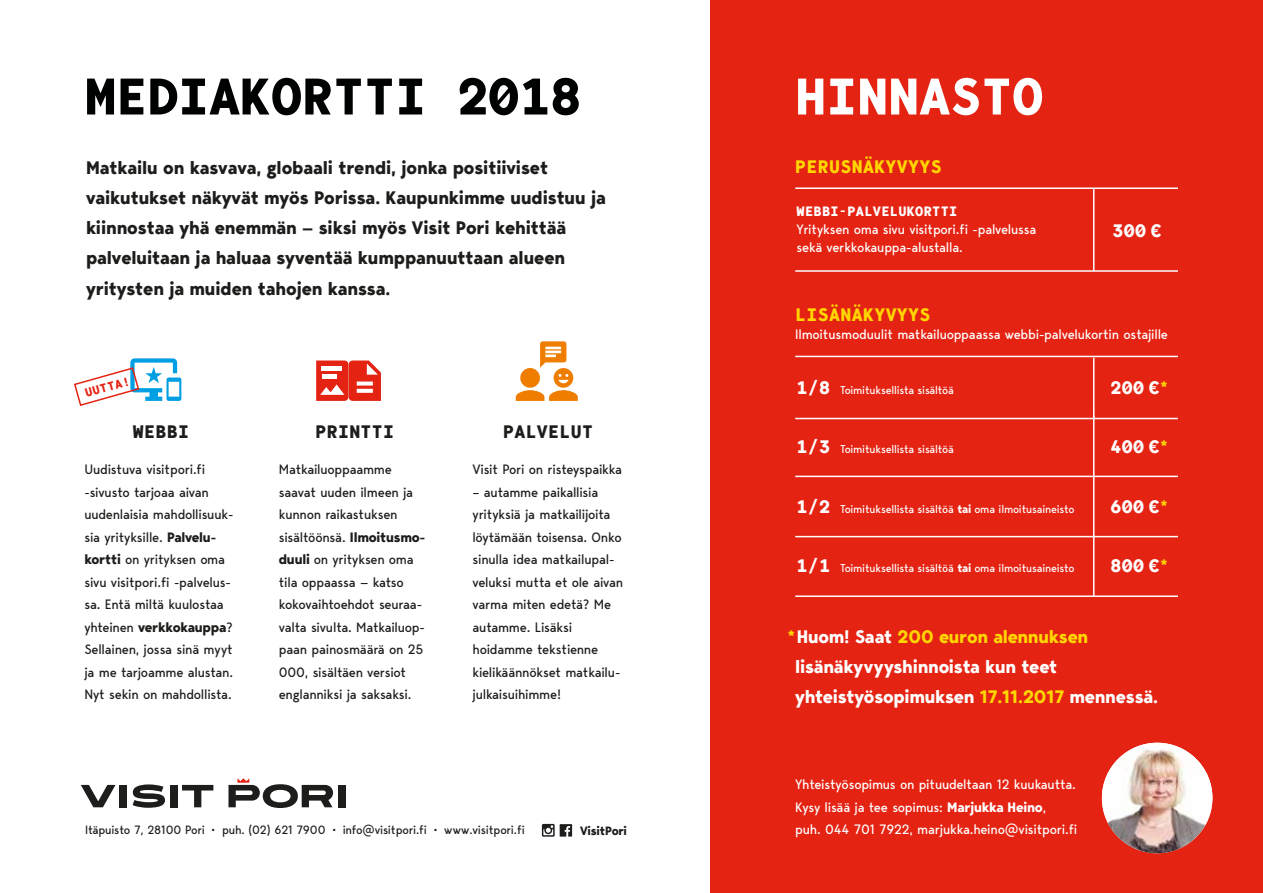
<style>
.page{position:relative;width:1263px;height:893px;background:#fff}
.page>*{position:absolute;margin:0;border:0;box-sizing:border-box;transform-origin:0 0}
.t1{font:700 51px "Bergen Mono";color:#000101}
.t2{font:700 51px "Bergen Mono";color:#fff}
.t3{font:700 18px/30px "Bergen Text";letter-spacing:-.005em;color:#1d1d1b}
.t4{font:700 18px/30px "Bergen Text";letter-spacing:-.015em;color:#fff}
.t5{font:700 18px "Bergen Mono";letter-spacing:.02em;color:#ffd600}
.t6{font:700 18px "Bergen Mono";letter-spacing:.02em;color:#fff}
.t7{font:700 18px "Bergen Mono";letter-spacing:.02em;color:#1d1d1b}
.t8{font:13.5px/22.5px "Bergen Text";letter-spacing:-.02em;color:#1d1d1b}
.t9{font:13.5px/22.5px "Bergen Text";letter-spacing:-.02em;color:#fff}
.t10{font:700 13.5px "Bergen Mono";letter-spacing:.02em;color:#fff}
.t11{font:12px "Bergen Text";letter-spacing:-.02em;color:#1d1d1b}
.t12{font:700 12px "Bergen Text";letter-spacing:-.02em;color:#1d1d1b}
.t13{font:700 12px "Bergen Mono";color:#e42313}
.t14{font:11.25px "Bergen Text";letter-spacing:-.02em;color:#fff}
.s1{font-weight:700}
.s2{font-family:"Bergen Mono";font-weight:700;font-size:18px}
.s3{font-family:"Bergen Text";color:#ffd600}
.s4{color:#ffd600}
</style>
<div class="page">
<div style="left:710px;top:0;width:553px;height:893px;background:#e42313"></div>
<div style="left:338px;top:785px;width:8px;height:22px;background:#1d1d1b"></div>
<svg style="left:228px;top:778px;width:105px;height:30px"></svg>
<div style="left:120px;top:785px;width:7px;height:22px;background:#1d1d1b"></div>
<div style="left:170px;top:785px;width:8px;height:22px;background:#1d1d1b"></div>
<svg style="left:182px;top:785px;width:31px;height:22px"></svg>
<svg style="left:81px;top:785px;width:35px;height:22px"></svg>
<svg style="left:133px;top:784px;width:32px;height:24px"></svg>
<svg style="left:540px;top:341px;width:26px;height:27px"></svg>
<div style="left:520px;top:368px;width:20px;height:20px;background:#ef7d00;border-radius:50%"></div>
<svg style="left:516px;top:390px;width:62px;height:11px"></svg>
<div style="left:554px;top:368px;width:19px;height:20px;background:#ef7d00;border-radius:50%"></div>
<svg style="left:558px;top:374px;width:10px;height:9px"></svg>
<svg style="left:316px;top:360px;width:65px;height:41px;background:#e94e42"></svg>
<hr style="left:322px;top:367px;width:20px;height:4px;background:#fff">
<hr style="left:322px;top:374px;width:15px;height:4px;background:#fff">
<svg style="left:74px;top:358px;width:107px;height:48px"></svg>
<svg style="left:542px;top:824px;width:30px;height:13px"></svg>
<img style="left:1102px;top:743px;width:110px;height:110px;border-radius:55px">
<hr style="left:1093px;top:188px;width:1px;height:83px;background:#fff">
<hr style="left:1093px;top:358px;width:1px;height:61px;background:#fff">
<hr style="left:795px;top:187px;width:383px;height:2px;background:#fff">
<hr style="left:795px;top:270px;width:383px;height:2px;background:#fff">
<hr style="left:795px;top:356px;width:383px;height:1px;background:#fff">
<hr style="left:795px;top:418px;width:383px;height:1px;background:#fff">
<hr style="left:1093px;top:416px;width:1px;height:61px;background:#fff">
<hr style="left:795px;top:476px;width:383px;height:1px;background:#fff">
<hr style="left:1093px;top:476px;width:1px;height:61px;background:#fff">
<hr style="left:795px;top:536px;width:383px;height:1px;background:#fff">
<hr style="left:1093px;top:535px;width:1px;height:62px;background:#fff">
<hr style="left:795px;top:595px;width:383px;height:2px;background:#fff">
<h1 class="t1" style="left:85px;top:61px;width:498px">MEDIAKORTTI 2018</h1>
<h1 class="t2" style="left:795px;top:61px;width:250px">HINNASTO</h1>
<p class="t3" style="left:86px;top:153px;width:521px">Matkailu on kasvava, globaali trendi, jonka positiiviset vaikutukset näkyvät myös Porissa. Kaupunkimme uudistuu ja kiinnostaa yhä enemmän — siksi myös Visit Pori kehittää palveluitaan ja haluaa syventää kumppanuuttaan alueen yritysten ja muiden tahojen kanssa.</p>
<h2 class="t5" style="left:795px;top:154px;width:148px">PERUSNÄKYVYYS</h2>
<p class="t10" style="left:796px;top:202px;width:162px">WEBBI-PALVELUKORTTI</p>
<p class="t9" style="left:796px;top:220px;width:241px;line-height:18px">Yrityksen oma sivu visitpori.fi -palvelussa sekä verkkokauppa-alustalla.</p>
<h2 class="t6" style="left:1112px;top:218px;width:51px">300 €</h2>
<p class="t13" style="left:83px;top:385px;width:48px;rotate:-16deg">UUTTA!</p>
<h2 class="t7" style="left:133px;top:419px;width:58px">WEBBI</h2>
<h2 class="t7" style="left:315px;top:419px;width:80px">PRINTTI</h2>
<h2 class="t7" style="left:503px;top:419px;width:92px">PALVELUT</h2>
<p class="t8" style="left:84px;top:458px;width:151px">Uudistuva visitpori.fi -sivusto tarjoaa aivan uudenlaisia mahdollisuuk&shy;sia yrityksille. <span class="s1">Palvelu&shy;kortti</span> on yrityksen oma sivu visitpori.fi -palvelus&shy;sa. Entä miltä kuulostaa yhteinen <span class="s1">verkkokauppa</span>?<br>Sellainen, jossa sinä myyt ja me tarjoamme alustan.<br>Nyt sekin on mahdollista.</p>
<p class="t8" style="left:279px;top:458px;width:148px">Matkailuoppaamme saavat uuden ilmeen ja kunnon raikastuksen sisältöönsä. <span class="s1">Ilmoitusmo&shy;duuli</span> on yrityksen oma tila oppaassa — katso kokovaihtoehdot seuraa&shy;valta sivulta. Matkailuop&shy;paan painosmäärä on 25<br>000, sisältäen versiot englanniksi ja saksaksi.</p>
<p class="t8" style="left:472px;top:458px;width:151px">Visit Pori on risteyspaikka</p>
<p class="t8" style="left:472px;top:480px;width:152px">– autamme paikallisia yrityksiä ja matkailijoita löytämään toisensa. Onko sinulla idea matkailupal&shy;veluksi mutta et ole aivan varma miten edetä? Me autamme. Lisäksi hoidamme tekstienne kielikäännökset matkailu&shy;julkaisuihimme!</p>
<p class="t11" style="left:85px;top:822px;width:441px">Itäpuisto 7, 28100 Pori • puh. (02) 621 7900 • info@visitpori.fi • www.visitpori.fi</p>
<p class="t12" style="left:580px;top:822px;width:49px">VisitPori</p>
<h2 class="t5" style="left:795px;top:302px;width:137px">LISÄNÄKYVYYS</h2>
<p class="t9" style="left:795px;top:323px;width:374px">Ilmoitusmoduulit matkailuoppaassa webbi-palvelukortin ostajille</p>
<p class="t14" style="left:797px;top:382px;width:159px"><span class="s2">1/8</span> Toimituksellista sisältöä</p>
<h2 class="t6" style="left:1110px;top:375px;width:59px">200 €<span class="s3">*</span></h2>
<p class="t14" style="left:797px;top:441px;width:159px"><span class="s2">1/3</span> Toimituksellista sisältöä</p>
<h2 class="t6" style="left:1110px;top:434px;width:59px">400 €<span class="s3">*</span></h2>
<p class="t14" style="left:797px;top:501px;width:279px"><span class="s2">1/2</span> Toimituksellista sisältöä <span class="s1">tai</span> oma ilmoitusaineisto</p>
<h2 class="t6" style="left:1110px;top:493px;width:59px">600 €<span class="s3">*</span></h2>
<p class="t14" style="left:797px;top:560px;width:279px"><span class="s2">1/1</span> Toimituksellista sisältöä <span class="s1">tai</span> oma ilmoitusaineisto</p>
<h2 class="t6" style="left:1110px;top:553px;width:59px">800 €<span class="s3">*</span></h2>
<h2 class="t4" style="left:795px;top:621px;width:364px;text-indent:-8px"><span class="s4">*</span>Huom! Saat <span class="s4">200 euron alennuksen </span>lisänäkyvyyshinnoista kun teet yhteistyösopimuksen <span class="s4">17.11.2017</span> mennessä.</h2>
<p class="t9" style="left:795px;top:773px;width:284px">Yhteistyösopimus on pituudeltaan 12 kuukautta.<br>Kysy lisää ja tee sopimus: <span class="s1">Marjukka Heino</span>,<br>puh. 044 701 7922, marjukka.heino@visitpori.fi</p>
</div>
